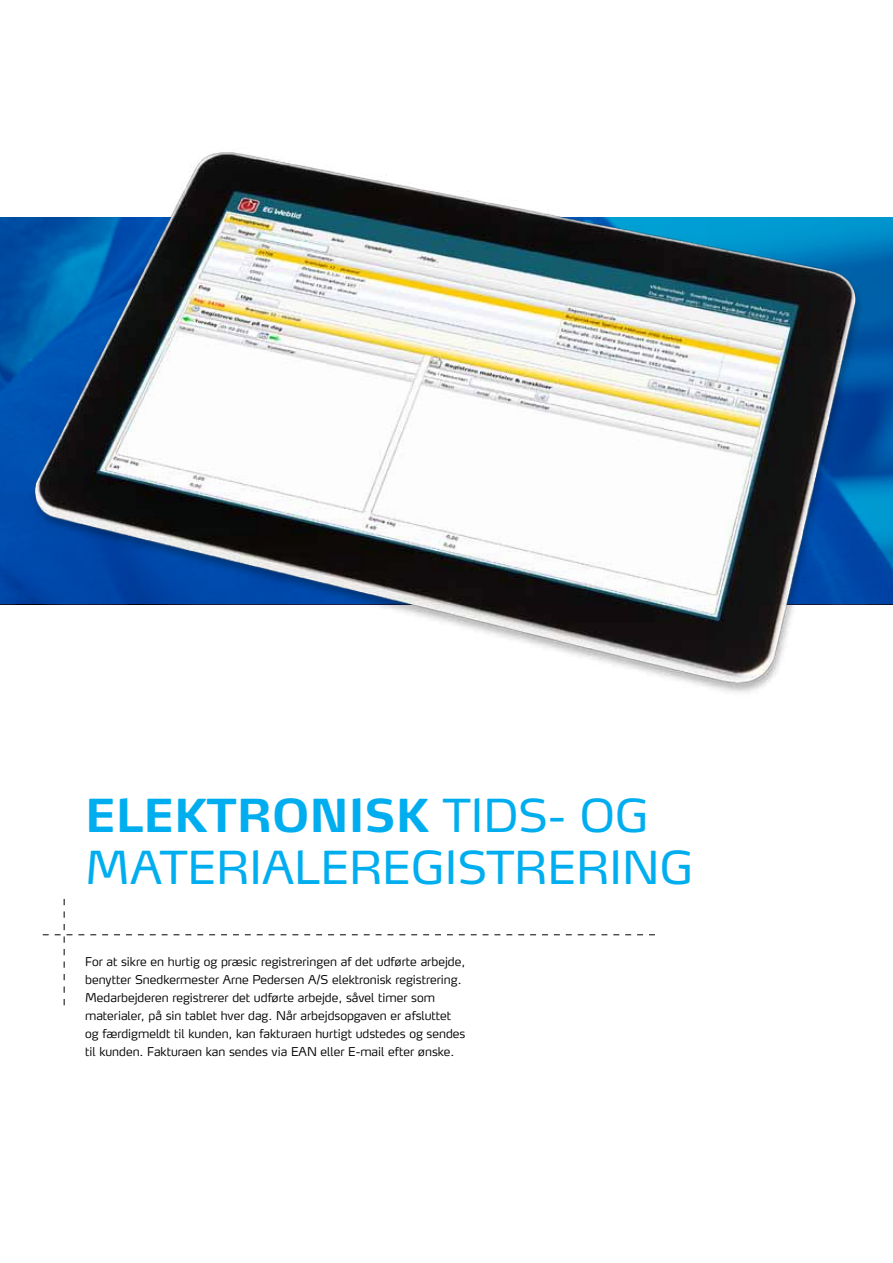
<style>
.page{position:relative;width:893px;height:1263px;background:#fff}
.page>*{position:absolute;margin:0;border:0;box-sizing:border-box;transform-origin:0 0}
.t1{font:45px/52.5px "Max";color:#00aeef}
.t2{font:700 45px "Max";color:#00aeef}
.t3{font:300 12px/18px "Max";color:#000}
.s1{font-weight:700}
</style>
<div class="page">
<img style="left:0;top:152px;width:893px;height:540px">
<svg style="left:43px;top:899px;width:612px;height:106px"></svg>
<h1 class="t1" style="left:85px;top:788px;width:609px;text-indent:264px"><span class="s1">ISK</span> TIDS- OG<br>MATERIALEREGISTRERING</h1>
<h1 class="t2" style="left:85px;top:787px;width:64px">ELEKTRON</h1>
<p class="t3" style="left:85px;top:952px;width:382px">For at sikre en hurtig og præsic registreringen af det udførte arbejde, benytter Snedkermester Arne Pedersen A/S elektronisk registrering.<br>Medarbejderen registrerer det udførte arbejde, såvel timer som materialer, på sin tablet hver dag. Når arbejdsopgaven er afsluttet og færdigmeldt til kunden, kan fakturaen hurtigt udstedes og sendes til kunden. Fakturaen kan sendes via EAN eller E-mail efter ønske.</p>
</div>
